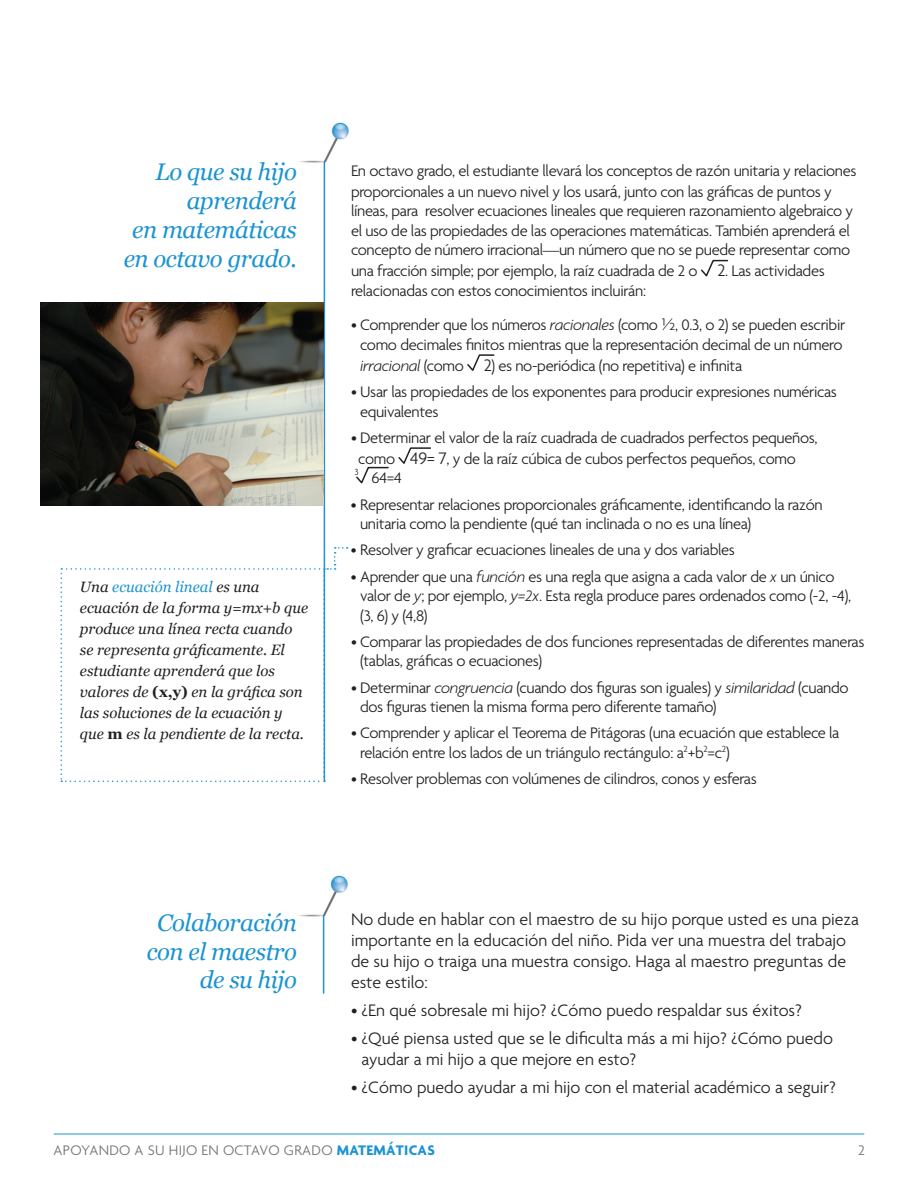
<style>
.page{position:relative;width:918px;height:1188px;background:#fff}
.page>*{position:absolute;margin:0;border:0;box-sizing:border-box;transform-origin:0 0}
.Call_Out{font:italic 24px "Georgia";letter-spacing:-.02em;color:#1c94d2}
.Bullet_Copy{font:300 18px/21px "Agenda";color:#231f20}
.Bullet_Copy-2{font:300 16.5px/19.5px "Agenda";letter-spacing:-.02em;color:#231f20}
.Body_Copy{font:300 16.5px/19.5px "Agenda";letter-spacing:-.02em;color:#231f20}
.Bullet_Copy-3{font:italic 15px/21px "Georgia";color:#231f20}
.t1{font:300 15px "Agenda";letter-spacing:.02em;color:#717074}
.Bullet_Copy-4{font:300 9.6px "Agenda";color:#231f20}
.s1{color:#1c94d2}
.s2{font-weight:700;font-style:normal}
.s3{font-size:18px}
.s4{font-style:italic}
.s5{font-weight:700;color:#1c94d2}
</style>
<div class="page">
<img style="left:299px;top:875px;width:49px;height:43px">
<img style="left:300px;top:122px;width:49px;height:43px">
<hr style="left:323px;top:916px;width:1px;height:77px;background:#1c94d2">
<hr style="left:324px;top:162px;width:1px;height:619px;background:#1c94d2">
<svg style="left:701px;top:259px;width:28px;height:18px"></svg>
<svg style="left:467px;top:354px;width:28px;height:17px"></svg>
<svg style="left:398px;top:447px;width:33px;height:17px"></svg>
<svg style="left:356px;top:466px;width:33px;height:18px"></svg>
<hr style="left:54px;top:1134px;width:810px;height:1px;background:#1c94d2">
<img style="left:40px;top:302px;width:284px;height:203px">
<svg style="left:60px;top:547px;width:288px;height:235px"></svg>
<p class="Call_Out" style="left:155px;top:157px;width:143px">Lo que su hijo</p>
<p class="Call_Out" style="left:187px;top:186px;width:112px">aprenderá</p>
<p class="Call_Out" style="left:132px;top:214px;width:166px">en matemáticas</p>
<p class="Call_Out" style="left:124px;top:243px;width:175px">en octavo grado.</p>
<p class="Bullet_Copy-3" style="left:80px;top:576px;width:230px">Una <span class="s1">ecuación lineal</span> es una ecuación de la forma y=mx+b que produce una línea recta cuando se representa gráficamente. El estudiante aprenderá que los valores de <span class="s2">(x,y)</span> en la gráfica son las soluciones de la ecuación y que <span class="s2">m</span> es la pendiente de la recta.</p>
<p class="Body_Copy" style="left:351px;top:161px;width:507px;line-height:21px">En octavo grado, el estudiante llevará los conceptos de razón unitaria y relaciones proporcionales a un nuevo nivel y los usar<span class="s3">á</span>, junto con las gráficas de puntos y</p>
<p class="Body_Copy" style="left:351px;top:202px;width:504px">líneas, para resolver ecuaciones lineales que requieren razonamiento algebraico y el uso de las propiedades de las operaciones matemáticas. También aprenderá el concepto de número irracional—un número que no se puede representar como</p>
<p class="Body_Copy" style="left:351px;top:262px;width:475px">una fracción simple; por ejemplo, la raíz cuadrada de 2 o <span class="s3">2</span>. Las actividades relacionadas con estos conocimientos incluirán:</p>
<p class="Bullet_Copy-2" style="left:351px;top:316px;width:496px;text-align:center">• Comprender que los números <span class="s4">racionales</span> (como <span class="s3">½</span>, 0.3, o 2) se pueden escribir como decimales finitos mientras que la representación decimal de un número</p>
<p class="Bullet_Copy-2" style="left:360px;top:357px;width:384px"><span class="s4">irracional</span> (como <span class="s3">2</span>) es no-periódica (no repetitiva) e infinita</p>
<p class="Bullet_Copy-2" style="left:360px;top:383px;width:478px;text-indent:-9px">• Usar las propiedades de los exponentes para producir expresiones numéricas equivalentes</p>
<p class="Bullet_Copy-2" style="left:358px;top:428px;width:461px;line-height:21px;text-indent:-7px">• Determinar el valor de la raíz cuadrada de cuadrados perfectos pequeños, como <span class="s3">49= 7</span>, y de la raíz cúbica de cubos perfectos pequeños, como</p>
<p class="Bullet_Copy-4" style="left:355px;top:467px;width:6px">3</p>
<p class="Bullet_Copy-2" style="left:372px;top:469px;width:32px">64=4</p>
<p class="Bullet_Copy-2" style="left:360px;top:496px;width:464px;text-indent:-9px">• Representar relaciones proporcionales gráficamente, identificando la razón unitaria como la pendiente (qué tan inclinada o no es una línea)</p>
<p class="Bullet_Copy-2" style="left:351px;top:541px;width:385px">• Resolver y graficar ecuaciones lineales de una y dos variables</p>
<p class="Bullet_Copy-2" style="left:360px;top:568px;width:493px;text-indent:-9px">• Aprender que una <span class="s4">función</span> es una regla que asigna a cada valor de <span class="s4">x</span> un único valor de <span class="s4">y</span>; por ejemplo, <span class="s4">y=2x</span>. Esta regla produce pares ordenados como (-2, -4), (3, 6) y (4,8)</p>
<p class="Bullet_Copy-2" style="left:360px;top:633px;width:506px;text-indent:-9px">• Comparar las propiedades de dos funciones representadas de diferentes maneras (tablas, gráficas o ecuaciones)</p>
<p class="Bullet_Copy-2" style="left:360px;top:679px;width:490px;text-indent:-9px">• Determinar <span class="s4">congruencia</span> (cuando dos figuras son iguales) y <span class="s4">similaridad</span> (cuando dos figuras tienen la misma forma pero diferente tamaño)</p>
<p class="Bullet_Copy-2" style="left:360px;top:724px;width:481px;text-indent:-9px">• Comprender y aplicar el Teorema de Pitágoras (una ecuación que establece la relación entre los lados de un triángulo rectángulo: a<sup>2</sup>+b<sup>2</sup>=c<sup>2</sup>)</p>
<p class="Bullet_Copy-2" style="left:351px;top:770px;width:407px">• Resolver problemas con volúmenes de cilindros, conos y esferas</p>
<p class="Call_Out" style="left:157px;top:907px;width:141px">Colaboración</p>
<p class="Call_Out" style="left:147px;top:936px;width:152px">con el maestro</p>
<p class="Call_Out" style="left:200px;top:965px;width:99px">de su hijo</p>
<p class="Bullet_Copy" style="left:351px;top:910px;width:510px">No dude en hablar con el maestro de su hijo porque usted es una pieza importante en la educación del niño. Pida ver una muestra del trabajo de su hijo o traiga una muestra consigo. Haga al maestro preguntas de este estilo:</p>
<p class="Bullet_Copy" style="left:351px;top:1001px;width:452px">• ¿En qué sobresale mi hijo? ¿Cómo puedo respaldar sus éxitos?</p>
<p class="Bullet_Copy" style="left:362px;top:1029px;width:473px;text-indent:-11px">• ¿Qué piensa usted que se le dificulta más a mi hijo? ¿Cómo puedo ayudar a mi hijo a que mejore en esto?</p>
<p class="Bullet_Copy" style="left:351px;top:1078px;width:486px">• ¿Cómo puedo ayudar a mi hijo con el material académico a seguir?</p>
<p class="t1" style="left:54px;top:1142px;width:383px">APOYANDO A SU HIJO EN OCTAVO GRADO <span class="s5">MATEMÁTICAS</span></p>
<p class="t1" style="left:858px;top:1142px;width:8px">2</p>
</div>
